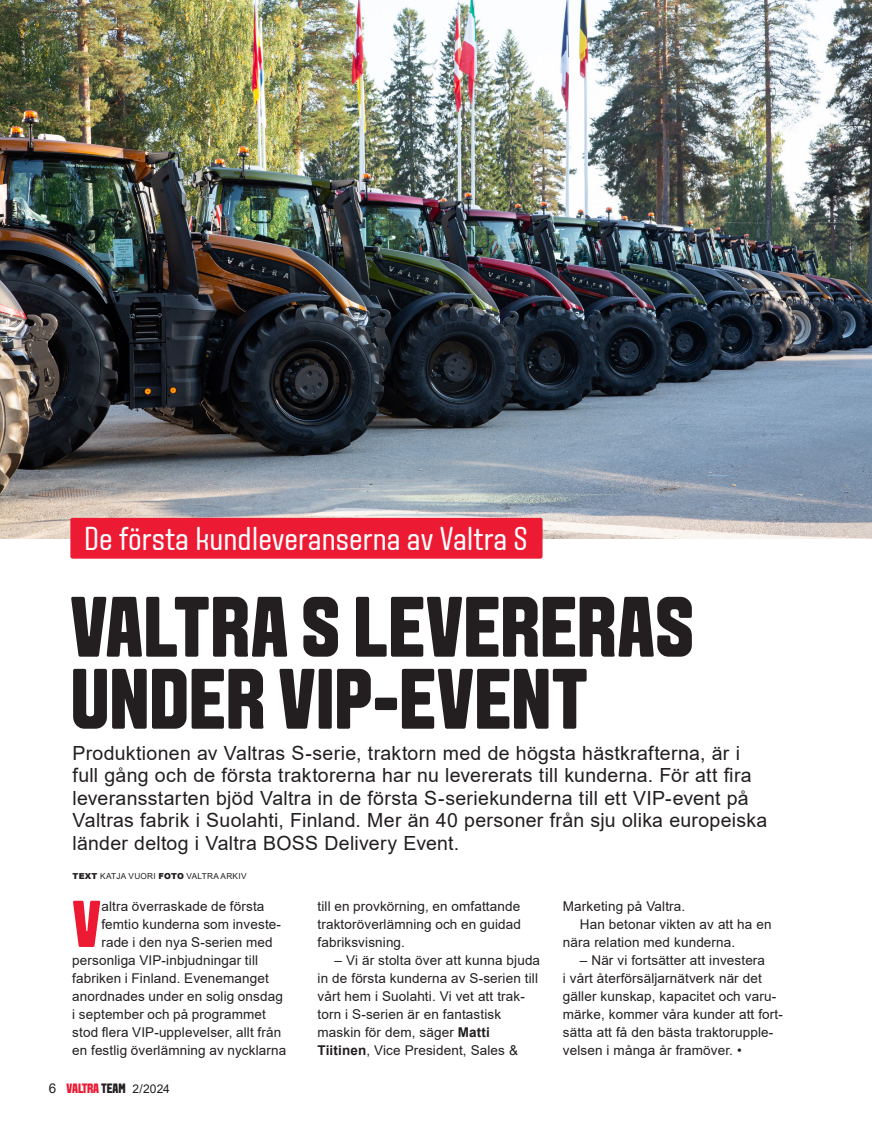
<style>
.page{position:relative;width:872px;height:1127px;background:#fff}
.page>*{position:absolute;margin:0;border:0;box-sizing:border-box;transform-origin:0 0}
.x_Otsikko_60pt_Aveny-T_60_54_pt{font:700 85.5px/72px "VALTRA Aveny T 2020 Extra";letter-spacing:.005em;color:#231f20}
.x_ANF_leipis_Helvetica_3riviä_9_11_pt{font:700 66px "VALTRA Aveny T 2020 Extra";color:#ed1a33}
.x_Esirivi_22_Aveny-T_22_20_pt{font:33px "VALTRA Aveny T 2020 Regular";color:#fff}
.x_Ingressi_Helvetica_13_15_pt{font:19.5px/22.5px "Arial";letter-spacing:.015em;color:#231f20}
.x_Leipis_Helvetica_9_11_pt{font:13.5px/18px "Arial";letter-spacing:.01em;color:#231f20}
.x_ANF_leipis_Helvetica_3riviä_9_11_pt-2{font:13.5px/18px "Arial";letter-spacing:.01em;color:#231f20;text-align:justify}
.t1{font:700 13.5px "VALTRA Aveny T 2020 Extra";letter-spacing:-.01em;color:#ed1a33}
.x_Kirjoittaja_ja_kuvaaja_Helvetica_5_5_1{font:8.25px "Arial";letter-spacing:.035em;color:#231f20}
.s1{font-weight:900}
.s2{font-family:"Arial";font-weight:400;color:#231f20}
.s3{color:#231f20}
.s4{font-family:"Arial";font-weight:400;font-size:12px;color:#231f20}
.s5{font-weight:700}
</style>
<div class="page">
<img style="left:0;top:0;width:872px;height:538px">
<div style="left:70px;top:518px;width:472px;height:41px;background:#ed1a33;border-radius:2px"></div>
<p class="x_Esirivi_22_Aveny-T_22_20_pt" style="left:84px;top:517px;width:445px">De första kundleveranserna av Valtra S</p>
<p class="x_Otsikko_60pt_Aveny-T_60_54_pt" style="left:70px;top:590px;width:625px">VALTRA S LEVERERAS<br>UNDER VIP-EVENT</p>
<p class="x_Ingressi_Helvetica_13_15_pt" style="left:72px;top:742px;width:696px">Produktionen av Valtras S-serie, traktorn med de högsta hästkrafterna, är i full gång och de första traktorerna har nu levererats till kunderna. För att fira leveransstarten bjöd Valtra in de första S-seriekunderna till ett VIP-event på Valtras fabrik i Suolahti, Finland. Mer än 40 personer från sju olika europeiska länder deltog i Valtra BOSS Delivery Event.</p>
<p class="x_Kirjoittaja_ja_kuvaaja_Helvetica_5_5_1" style="left:72px;top:871px;width:176px"><span class="s1">TEXT</span> KATJA VUORI <span class="s1">FOTO</span> VALTRA ARKIV</p>
<p class="x_ANF_leipis_Helvetica_3riviä_9_11_pt" style="left:72px;top:881px;width:30px">V</p>
<p class="x_ANF_leipis_Helvetica_3riviä_9_11_pt-2" style="left:101px;top:897px;width:164px">altra överraskade de första</p>
<p class="x_ANF_leipis_Helvetica_3riviä_9_11_pt-2" style="left:101px;top:915px;width:181px">femtio kunderna som investe-</p>
<p class="x_ANF_leipis_Helvetica_3riviä_9_11_pt-2" style="left:101px;top:933px;width:173px">rade i den nya S-serien med</p>
<p class="x_ANF_leipis_Helvetica_3riviä_9_11_pt-2" style="left:72px;top:951px;width:187px">personliga VIP-inbjudningar till</p>
<p class="x_ANF_leipis_Helvetica_3riviä_9_11_pt-2" style="left:72px;top:969px;width:198px">fabriken i Finland. Evenemanget</p>
<p class="x_ANF_leipis_Helvetica_3riviä_9_11_pt-2" style="left:72px;top:987px;width:212px">anordnades under en solig onsdag</p>
<p class="x_ANF_leipis_Helvetica_3riviä_9_11_pt-2" style="left:72px;top:1005px;width:195px">i september och på programmet</p>
<p class="x_ANF_leipis_Helvetica_3riviä_9_11_pt-2" style="left:72px;top:1023px;width:210px">stod flera VIP-upplevelser, allt från</p>
<p class="x_ANF_leipis_Helvetica_3riviä_9_11_pt-2" style="left:72px;top:1041px;width:215px">en festlig överlämning av nycklarna</p>
<p class="t1" style="left:49px;top:1080px;width:123px"><span class="s2">6</span> VALTRA <span class="s3">TEAM</span> <span class="s4">2/2024</span></p>
<p class="x_ANF_leipis_Helvetica_3riviä_9_11_pt-2" style="left:317px;top:897px;width:205px">till en provkörning, en omfattande traktoröverlämning och en guidad fabriksvisning.</p>
<p class="x_Leipis_Helvetica_9_11_pt" style="left:317px;top:951px;width:224px;text-indent:17px">– Vi är stolta över att kunna bjuda in de första kunderna av S-serien till vårt hem i Suolahti. Vi vet att trak&shy;torn i S-serien är en fantastisk maskin för dem, säger <span class="s5">Matti Tiitinen</span>, Vice President, Sales &amp;</p>
<p class="x_Leipis_Helvetica_9_11_pt" style="left:563px;top:897px;width:124px">Marketing på Valtra.</p>
<p class="x_Leipis_Helvetica_9_11_pt" style="left:563px;top:915px;width:210px;text-indent:17px">Han betonar vikten av att ha en nära relation med kunderna.</p>
<p class="x_Leipis_Helvetica_9_11_pt" style="left:563px;top:951px;width:221px;text-indent:17px">– När vi fortsätter att investera<br>i vårt återförsäljarnätverk när det gäller kunskap, kapacitet och varu&shy;märke, kommer våra kunder att fort&shy;sätta att få den bästa traktorupple&shy;velsen i många år framöver. •</p>
</div>
